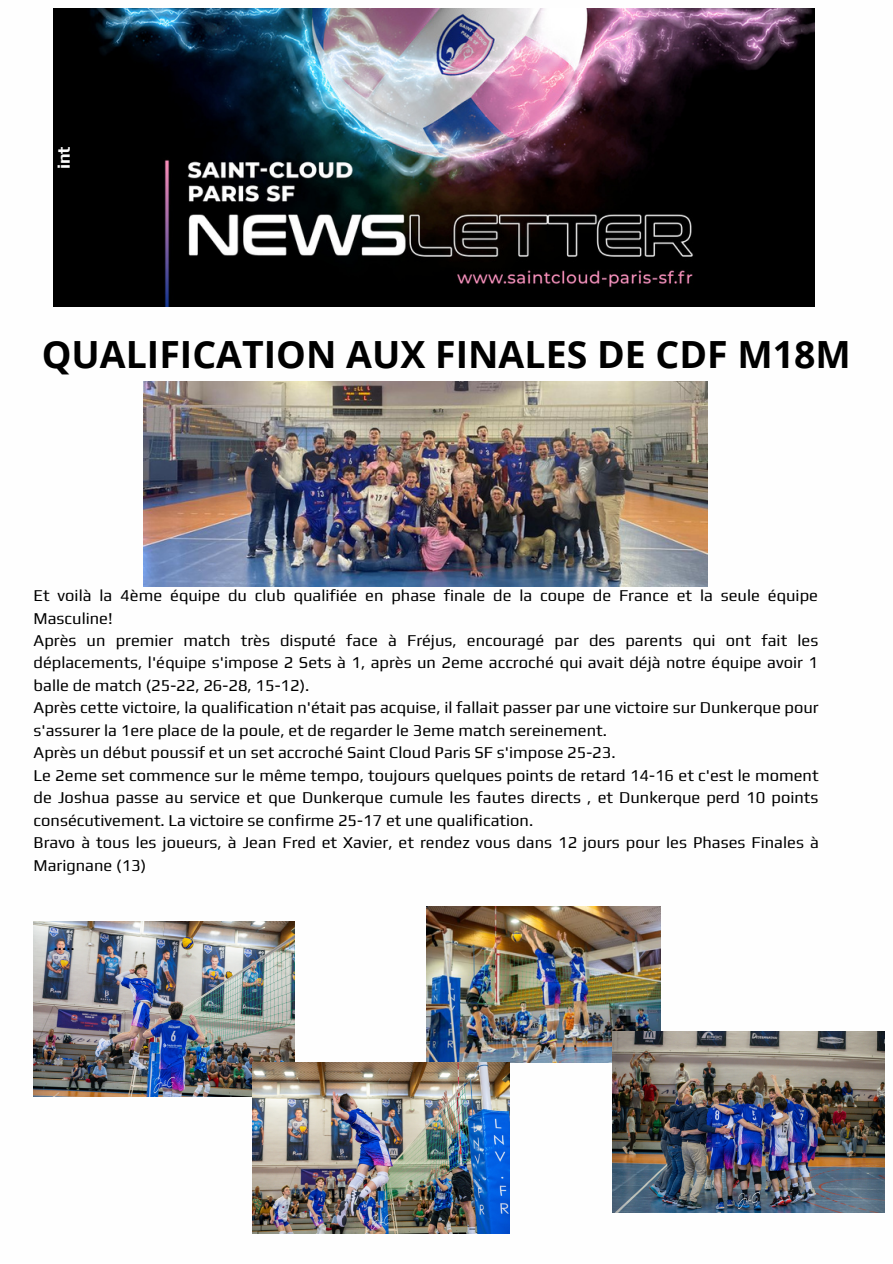
<style>
.page{position:relative;width:893px;height:1264px;background:#fff}
.page>*{position:absolute;margin:0;border:0;box-sizing:border-box;transform-origin:0 0}
.t1{font:700 37.5px "Open Sans";color:#000}
.t2{font:700 18px "Play";color:#fefefe}
.t3{font:16.5px/22.5px "Play";color:#000}
</style>
<div class="page">
<img style="left:54px;top:9px;width:760px;height:298px">
<img style="left:143px;top:382px;width:564px;height:204px">
<img style="left:34px;top:922px;width:260px;height:174px">
<img style="left:426px;top:906px;width:234px;height:156px">
<img style="left:252px;top:1062px;width:257px;height:171px">
<img style="left:612px;top:1031px;width:272px;height:181px">
<p class="t2" style="left:53px;top:169px;width:25px;rotate:-90deg">int</p>
<p class="t1" style="left:42px;top:328px;width:810px">QUALIFICATION AUX FINALES DE CDF M18M</p>
<p class="t3" style="left:34px;top:584px;width:785px">Et voilà la 4ème équipe du club qualifiée en phase finale de la coupe de France et la seule équipe<br>Masculine!</p>
<p class="t3" style="left:34px;top:629px;width:786px;text-align:justify">Après un premier match très disputé face à Fréjus, encouragé par des parents qui ont fait les déplacements, l'équipe s'impose 2 Sets à 1, après un 2eme accroché qui avait déjà notre équipe avoir 1 balle de match (25-22, 26-28, 15-12).</p>
<p class="t3" style="left:34px;top:696px;width:786px">Après cette victoire, la qualification n'était pas acquise, il fallait passer par une victoire sur Dunkerque pour s'assurer la 1ere place de la poule, et de regarder le 3eme match sereinement.</p>
<p class="t3" style="left:34px;top:741px;width:583px">Après un début poussif et un set accroché Saint Cloud Paris SF s'impose 25-23.</p>
<p class="t3" style="left:34px;top:763px;width:786px;text-align:justify">Le 2eme set commence sur le même tempo, toujours quelques points de retard 14-16 et c'est le moment de Joshua passe au service et que Dunkerque cumule les fautes directs , et Dunkerque perd 10 points consécutivement. La victoire se confirme 25-17 et une qualification.</p>
<p class="t3" style="left:34px;top:831px;width:786px">Bravo à tous les joueurs, à Jean Fred et Xavier, et rendez vous dans 12 jours pour les Phases Finales à<br>Marignane (13)</p>
<p class="t3" style="left:54px;top:932px;width:23px">.....</p>
</div>
